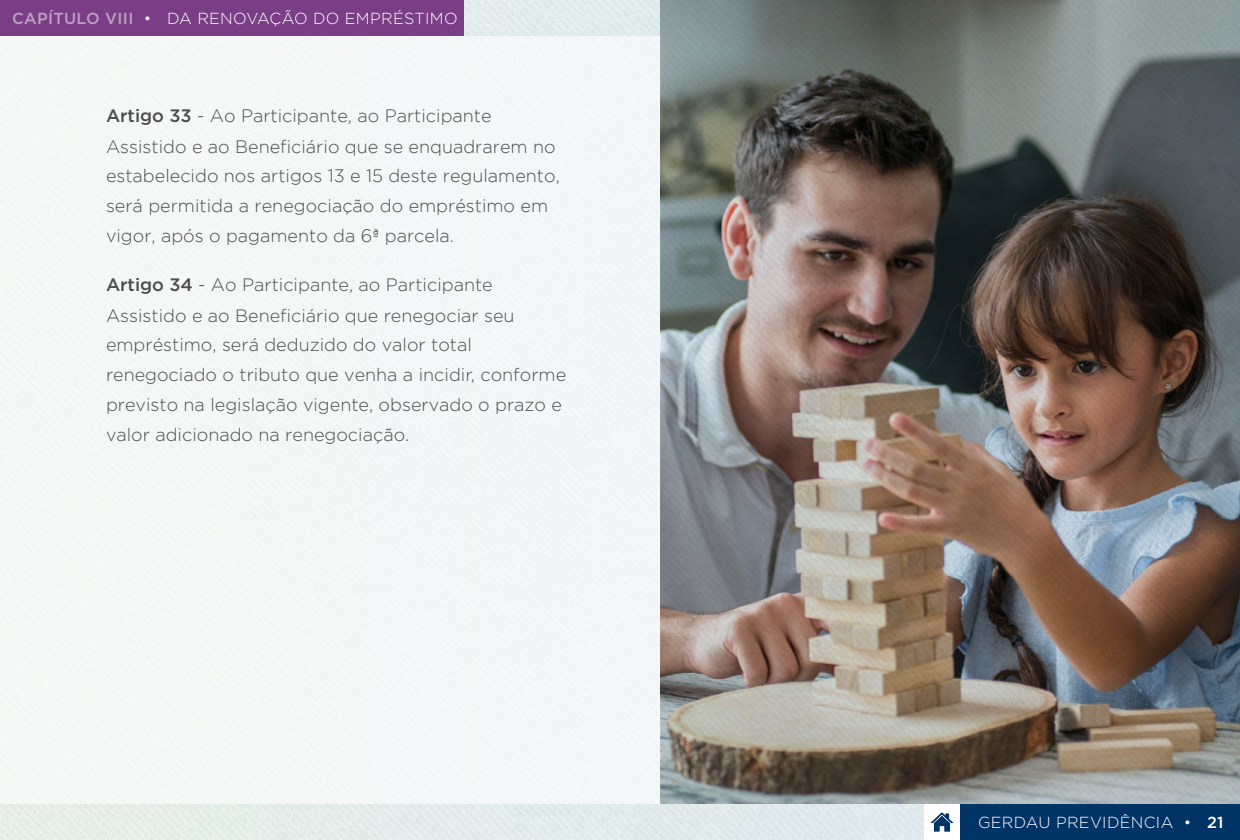
<style>
.page{position:relative;width:1240px;height:840px;background:#fff}
.page>*{position:absolute;margin:0;border:0;box-sizing:border-box;transform-origin:0 0}
.t1{font:300 18px/30px "Gotham";color:#4d4d4d}
.t2{font:300 16px "Gotham";letter-spacing:.02em;color:#fff}
.t3{font:500 16px "Gotham";letter-spacing:.02em;color:#bca2c2}
.s1{font-weight:300;color:#fff}
.s2{font-weight:500}
</style>
<div class="page">
<div style="left:960px;top:804px;width:280px;height:36px;background:#036"></div>
<svg style="left:931px;top:812px;width:22px;height:20px"></svg>
<div style="left:0;top:36px;width:660px;height:768px;background:#f3f7f6"></div>
<div style="left:0;top:0;width:464px;height:36px;background:#7a3e86"></div>
<img style="left:660px;top:0;width:580px;height:804px">
<p class="t3" style="left:12px;top:8px;width:271px">CAPÍTULO VIII <span class="s1">• Da Renovação</span></p>
<p class="t2" style="left:313px;top:8px;width:88px">do Em prést</p>
<p class="t2" style="left:425px;top:8px;width:19px">imo</p>
<p class="t1" style="left:106px;top:100px;width:455px"><span class="s2">Artigo 33</span> - Ao Participante, ao Participante Assistido e ao Beneficiário que se enquadrarem no estabelecido nos artigos 13 e 15 deste regulamento, será permitida a renegociação do empréstimo em vigor, após o pagamento da 6ª parcela.</p>
<p class="t1" style="left:106px;top:269px;width:462px"><span class="s2">Artigo 34</span> - ao Participante, ao Participante assistido e ao Beneficiário que renegociar seu empréstimo, será deduzido do valor total renegociado o tributo que venha a incidir, conforme previsto na legislação vigente, observado o prazo e valor adicionado na renegociação.</p>
<p class="t2" style="left:978px;top:812px;width:247px">gerdau previdência • <span class="s2">21</span></p>
</div>
